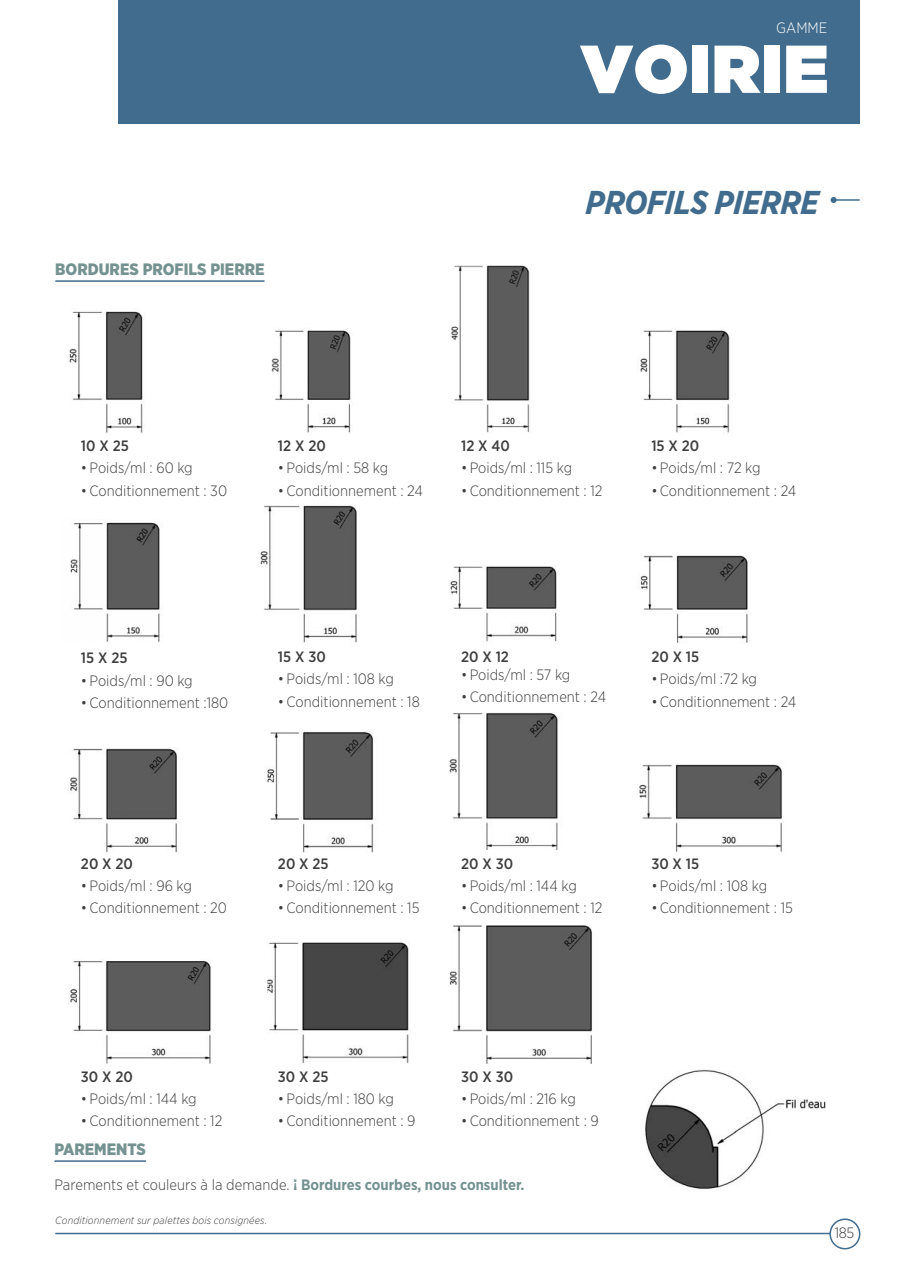
<style>
.page{position:relative;width:915px;height:1276px;background:#fff}
.page>*{position:absolute;margin:0;border:0;box-sizing:border-box;transform-origin:0 0}
.t1{font:67.5px "Gotham Ultra";letter-spacing:.015em;color:#fff}
.t2{font:italic 700 33px "Gotham Narrow";letter-spacing:-.02em;color:#416c8d}
.t3{font:900 16.5px "Gotham Narrow";color:#749291}
.t4{font:300 15px "Gotham Narrow";color:#3e3e3f}
.t5{font:500 15px "Gotham Narrow";color:#3e3e3f}
.t6{font:700 15px "Gotham Narrow";color:#749291}
.t7{font:300 15px "Gotham Narrow";color:#fff}
.t8{font:italic 300 10.5px "Gotham Narrow";letter-spacing:.015em;color:#3e3e3f}
.s1{font-weight:300;color:#3e3e3f}
</style>
<div class="page">
<div style="left:118px;top:0;width:741px;height:123px;background:#416c8d"></div>
<hr style="left:55px;top:1232px;width:774px;height:2px;background:#416c8d">
<div style="left:829px;top:1218px;width:31px;height:31px;border:2px solid #416c8d;border-radius:50%"></div>
<hr style="left:833px;top:199px;width:26px;height:2px;background:#416c8d">
<svg style="left:830px;top:197px;width:6px;height:6px"></svg>
<hr style="left:55px;top:280px;width:209px;height:2px;background:#416c8d">
<hr style="left:54px;top:1160px;width:92px;height:1px;background:#416c8d">
<img style="left:267px;top:731px;width:107px;height:122px">
<img style="left:448px;top:712px;width:110px;height:137px">
<img style="left:69px;top:311px;width:74px;height:123px">
<img style="left:271px;top:330px;width:80px;height:103px">
<img style="left:451px;top:265px;width:79px;height:168px">
<img style="left:640px;top:330px;width:90px;height:103px">
<img style="left:70px;top:522px;width:90px;height:120px">
<img style="left:260px;top:505px;width:97px;height:138px">
<img style="left:449px;top:566px;width:108px;height:76px">
<img style="left:640px;top:555px;width:108px;height:88px">
<img style="left:69px;top:748px;width:108px;height:105px">
<img style="left:645px;top:1069px;width:181px;height:120px">
<img style="left:639px;top:764px;width:143px;height:89px">
<img style="left:68px;top:961px;width:143px;height:103px">
<img style="left:267px;top:942px;width:142px;height:122px">
<img style="left:449px;top:925px;width:143px;height:139px">
<p class="t3" style="left:55px;top:258px;width:211px">BORDURES PROFILS PIERRE</p>
<p class="t7" style="left:776px;top:19px;width:53px">GAMME</p>
<h1 class="t1" style="left:580px;top:30px;width:249px">VOIRIE</h1>
<h2 class="t2" style="left:585px;top:181px;width:235px">PROFILS PIERRE</h2>
<p class="t5" style="left:81px;top:436px;width:49px">10 X 25</p>
<p class="t4" style="left:81px;top:459px;width:113px">• Poids/ml : 60 kg</p>
<p class="t4" style="left:81px;top:481px;width:148px">•Conditionnement : 30</p>
<p class="t5" style="left:278px;top:436px;width:49px">12 X 20</p>
<p class="t4" style="left:278px;top:459px;width:112px">• Poids/ml : 58 kg</p>
<p class="t4" style="left:278px;top:481px;width:146px">•Conditionnement : 24</p>
<p class="t5" style="left:461px;top:436px;width:50px">12 X 40</p>
<p class="t4" style="left:461px;top:459px;width:112px">• Poids/ml : 115 kg</p>
<p class="t4" style="left:461px;top:481px;width:143px">•Conditionnement : 12</p>
<p class="t5" style="left:651px;top:436px;width:49px">15 X 20</p>
<p class="t4" style="left:651px;top:459px;width:111px">• Poids/ml : 72 kg</p>
<p class="t4" style="left:651px;top:481px;width:146px">•Conditionnement : 24</p>
<p class="t5" style="left:81px;top:648px;width:48px">15 X 25</p>
<p class="t4" style="left:81px;top:671px;width:113px">• Poids/ml : 90 kg</p>
<p class="t4" style="left:81px;top:693px;width:149px">•Conditionnement :180</p>
<p class="t5" style="left:278px;top:647px;width:49px">15 X 30</p>
<p class="t4" style="left:278px;top:670px;width:117px">• Poids/ml : 108 kg</p>
<p class="t4" style="left:278px;top:692px;width:143px">•Conditionnement : 18</p>
<p class="t5" style="left:461px;top:647px;width:49px">20 X 12</p>
<p class="t4" style="left:461px;top:665px;width:111px">• Poids/ml : 57 kg</p>
<p class="t4" style="left:461px;top:688px;width:146px">•Conditionnement : 24</p>
<p class="t5" style="left:651px;top:647px;width:49px">20 X 15</p>
<p class="t4" style="left:651px;top:670px;width:107px">• Poids/ml :72 kg</p>
<p class="t4" style="left:651px;top:692px;width:146px">•Conditionnement : 24</p>
<p class="t5" style="left:81px;top:854px;width:53px">20 X 20</p>
<p class="t4" style="left:81px;top:876px;width:112px">• Poids/ml : 96 kg</p>
<p class="t4" style="left:81px;top:899px;width:147px">•Conditionnement : 20</p>
<p class="t5" style="left:278px;top:854px;width:52px">20 X 25</p>
<p class="t4" style="left:278px;top:876px;width:117px">• Poids/ml : 120 kg</p>
<p class="t4" style="left:278px;top:899px;width:143px">•Conditionnement : 15</p>
<p class="t5" style="left:461px;top:854px;width:53px">20 X 30</p>
<p class="t4" style="left:461px;top:876px;width:117px">• Poids/ml : 144 kg</p>
<p class="t4" style="left:461px;top:899px;width:143px">•Conditionnement : 12</p>
<p class="t5" style="left:651px;top:854px;width:49px">30 X 15</p>
<p class="t4" style="left:651px;top:876px;width:117px">• Poids/ml : 108 kg</p>
<p class="t4" style="left:651px;top:899px;width:143px">•Conditionnement : 15</p>
<p class="t5" style="left:81px;top:1066px;width:53px">30 X 20</p>
<p class="t4" style="left:81px;top:1089px;width:117px">• Poids/ml : 144 kg</p>
<p class="t4" style="left:81px;top:1111px;width:143px">•Conditionnement : 12</p>
<p class="t5" style="left:278px;top:1066px;width:52px">30 X 25</p>
<p class="t4" style="left:278px;top:1089px;width:117px">• Poids/ml : 180 kg</p>
<p class="t4" style="left:278px;top:1111px;width:139px">•Conditionnement : 9</p>
<p class="t5" style="left:461px;top:1066px;width:53px">30 X 30</p>
<p class="t4" style="left:461px;top:1089px;width:116px">• Poids/ml : 216 kg</p>
<p class="t4" style="left:461px;top:1111px;width:139px">•Conditionnement : 9</p>
<p class="t3" style="left:54px;top:1138px;width:93px">PAREMENTS</p>
<p class="t6" style="left:54px;top:1175px;width:471px"><span class="s1">Parements et couleurs à la demande.</span> ¡ Bordures courbes, nous consulter.</p>
<p class="t8" style="left:55px;top:1214px;width:213px">Conditionnement sur palettes bois consignées.</p>
<p class="t4" style="left:834px;top:1224px;width:21px">185</p>
</div>
